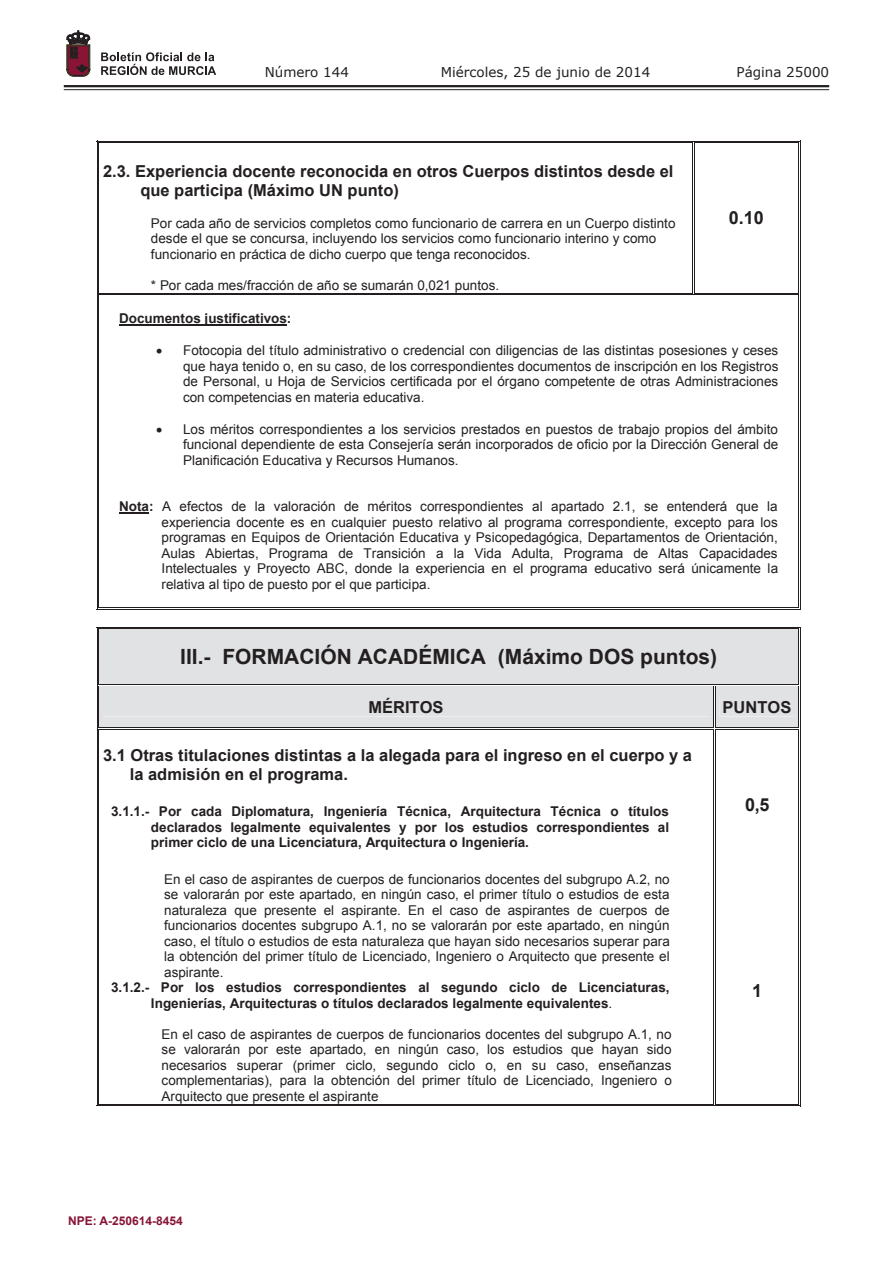
<style>
.page{position:relative;width:893px;height:1263px;background:#fff}
.page>*{position:absolute;margin:0;border:0;box-sizing:border-box;transform-origin:0 0}
.t1{font:700 21px "Arial";color:#231f20}
.t2{font:700 18px "Arial";color:#231f20}
.t3{font:700 16.5px/19px "Arial";color:#231f20}
.t4{font:13.5px/15.6px "Arial";color:#231f20;text-align:justify}
.t5{font:700 13.5px/15.5px "Arial";color:#231f20;text-align:justify}
.t6{font:13.5px "Verdana";color:#231f20}
.t7{font:700 12px "Arial";color:#881536}
.s1{font-weight:700}
.s2{font-weight:400}
</style>
<div class="page">
<hr style="left:64px;top:85px;width:765px;height:2px;background:#231f20">
<hr style="left:64px;top:89px;width:765px;height:1px;background:#231f20">
<svg style="left:101px;top:52px;width:115px;height:23px"></svg>
<svg style="left:67px;top:31px;width:23px;height:45px"></svg>
<hr style="left:99px;top:141px;width:593px;height:1px;background:#231f20">
<hr style="left:99px;top:142px;width:593px;height:1px;background:#231f20">
<hr style="left:694px;top:141px;width:104px;height:1px;background:#231f20">
<hr style="left:694px;top:142px;width:104px;height:1px;background:#231f20">
<hr style="left:98px;top:143px;width:1px;height:150px;background:#231f20">
<hr style="left:97px;top:143px;width:1px;height:150px;background:#231f20">
<hr style="left:694px;top:143px;width:1px;height:150px;background:#231f20">
<hr style="left:692px;top:143px;width:1px;height:150px;background:#231f20">
<hr style="left:800px;top:143px;width:1px;height:150px;background:#231f20">
<hr style="left:798px;top:143px;width:1px;height:150px;background:#231f20">
<hr style="left:119px;top:324px;width:168px;height:2px;background:#231f20">
<hr style="left:119px;top:513px;width:30px;height:1px;background:#231f20">
<hr style="left:99px;top:293px;width:593px;height:1px;background:#231f20">
<hr style="left:99px;top:294px;width:593px;height:1px;background:#231f20">
<hr style="left:694px;top:293px;width:104px;height:1px;background:#231f20">
<hr style="left:694px;top:294px;width:104px;height:1px;background:#231f20">
<hr style="left:98px;top:295px;width:1px;height:313px;background:#231f20">
<hr style="left:97px;top:295px;width:1px;height:315px;background:#231f20">
<hr style="left:99px;top:609px;width:699px;height:1px;background:#231f20">
<hr style="left:99px;top:608px;width:699px;height:1px;background:#231f20">
<hr style="left:800px;top:295px;width:1px;height:313px;background:#231f20">
<hr style="left:798px;top:295px;width:1px;height:313px;background:#231f20">
<svg style="left:97px;top:627px;width:704px;height:103px;background:#d7d8da"></svg>
<hr style="left:98px;top:729px;width:1px;height:375px;background:#231f20">
<hr style="left:97px;top:729px;width:1px;height:377px;background:#231f20">
<hr style="left:99px;top:1105px;width:614px;height:1px;background:#231f20">
<hr style="left:99px;top:1104px;width:614px;height:1px;background:#231f20">
<hr style="left:715px;top:729px;width:1px;height:375px;background:#231f20">
<hr style="left:713px;top:729px;width:1px;height:376px;background:#231f20">
<hr style="left:713px;top:1105px;width:85px;height:1px;background:#231f20">
<hr style="left:716px;top:1104px;width:82px;height:1px;background:#231f20">
<hr style="left:800px;top:729px;width:1px;height:375px;background:#231f20">
<hr style="left:798px;top:729px;width:1px;height:375px;background:#231f20">
<p class="t6" style="left:265px;top:62px;width:86px">Número 144</p>
<p class="t6" style="left:441px;top:62px;width:211px">Miércoles, 25 de junio de 2014</p>
<p class="t6" style="left:736px;top:62px;width:94px">Página 25000</p>
<p class="t3" style="left:140px;top:162px;width:535px;text-indent:-37px">2.3. Experiencia docente reconocida en otros Cuerpos distintos desde el que participa (Máximo UN punto)</p>
<p class="t4" style="left:151px;top:215px;width:526px;text-align:left">Por cada año de servicios completos como funcionario de carrera en un Cuerpo distinto desde el que se concursa, incluyendo los servicios como funcionario interino y como funcionario en práctica de dicho cuerpo que tenga reconocidos.</p>
<p class="t4" style="left:151px;top:277px;width:350px">* Por cada mes/fracción de año se sumarán 0,021 puntos.</p>
<h2 class="t2" style="left:729px;top:206px;width:36px">0.10</h2>
<p class="t5" style="left:119px;top:311px;width:174px">Documentos justificativos:</p>
<p class="t4" style="left:183px;top:343px;width:597px;text-indent:-27px">• Fotocopia del título administrativo o credencial con diligencias de las distintas posesiones y ceses que haya tenido o, en su caso, de los correspondientes documentos de inscripción en los Registros de Personal, u Hoja de Servicios certificada por el órgano competente de otras Administraciones con competencias en materia educativa.</p>
<p class="t4" style="left:183px;top:421px;width:597px;text-indent:-27px">• Los méritos correspondientes a los servicios prestados en puestos de trabajo propios del ámbito funcional dependiente de esta Consejería serán incorporados de oficio por la Dirección General de Planificación Educativa y Recursos Humanos.</p>
<p class="t4" style="left:162px;top:499px;width:618px;text-indent:-43px"><span class="s1">Nota:</span> A efectos de la valoración de méritos correspondientes al apartado 2.1, se entenderá que la experiencia docente es en cualquier puesto relativo al programa correspondiente, excepto para los programas en Equipos de Orientación Educativa y Psicopedagógica, Departamentos de Orientación, Aulas Abiertas, Programa de Transición a la Vida Adulta, Programa de Altas Capacidades Intelectuales y Proyecto ABC, donde la experiencia en el programa educativo será únicamente la relativa al tipo de puesto por el que participa.</p>
<h1 class="t1" style="left:180px;top:643px;width:539px">III.- FORMACIÓN ACADÉMICA (Máximo DOS puntos)</h1>
<p class="t3" style="left:369px;top:698px;width:77px">MÉRITOS</p>
<p class="t3" style="left:723px;top:698px;width:70px">PUNTOS</p>
<p class="t3" style="left:130px;top:746px;width:564px;text-indent:-27px">3.1 Otras titulaciones distintas a la alegada para el ingreso en el cuerpo y a la admisión en el programa.</p>
<p class="t5" style="left:151px;top:804px;width:520px;text-indent:-40px">3.1.1.- Por cada Diplomatura, Ingeniería Técnica, Arquitectura Técnica o títulos declarados legalmente equivalentes y por los estudios correspondientes al primer ciclo de una Licenciatura, Arquitectura o Ingeniería.</p>
<p class="t4" style="left:164px;top:871px;width:507px">En el caso de aspirantes de cuerpos de funcionarios docentes del subgrupo A.2, no se valorarán por este apartado, en ningún caso, el primer título o estudios de esta naturaleza que presente el aspirante. En el caso de aspirantes de cuerpos de funcionarios docentes subgrupo A.1, no se valorarán por este apartado, en ningún caso, el título o estudios de esta naturaleza que hayan sido necesarios superar para la obtención del primer título de Licenciado, Ingeniero o Arquitecto que presente el aspirante.</p>
<p class="t5" style="left:151px;top:980px;width:520px;text-indent:-40px">3.1.2.- Por los estudios correspondientes al segundo ciclo de Licenciaturas,<br>Ingenierías, Arquitecturas o títulos declarados legalmente equivalentes<span class="s2">.</span></p>
<p class="t4" style="left:162px;top:1026px;width:512px">En el caso de aspirantes de cuerpos de funcionarios docentes del subgrupo A.1, no se valorarán por este apartado, en ningún caso, los estudios que hayan sido necesarios superar (primer ciclo, segundo ciclo o, en su caso, enseñanzas complementarias), para la obtención del primer título de Licenciado, Ingeniero o Arquitecto que presente el aspirante</p>
<h2 class="t2" style="left:745px;top:792px;width:26px">0,5</h2>
<h2 class="t2" style="left:752px;top:978px;width:12px">1</h2>
<p class="t7" style="left:68px;top:1213px;width:116px">NPE: A-250614-8454</p>
</div>
